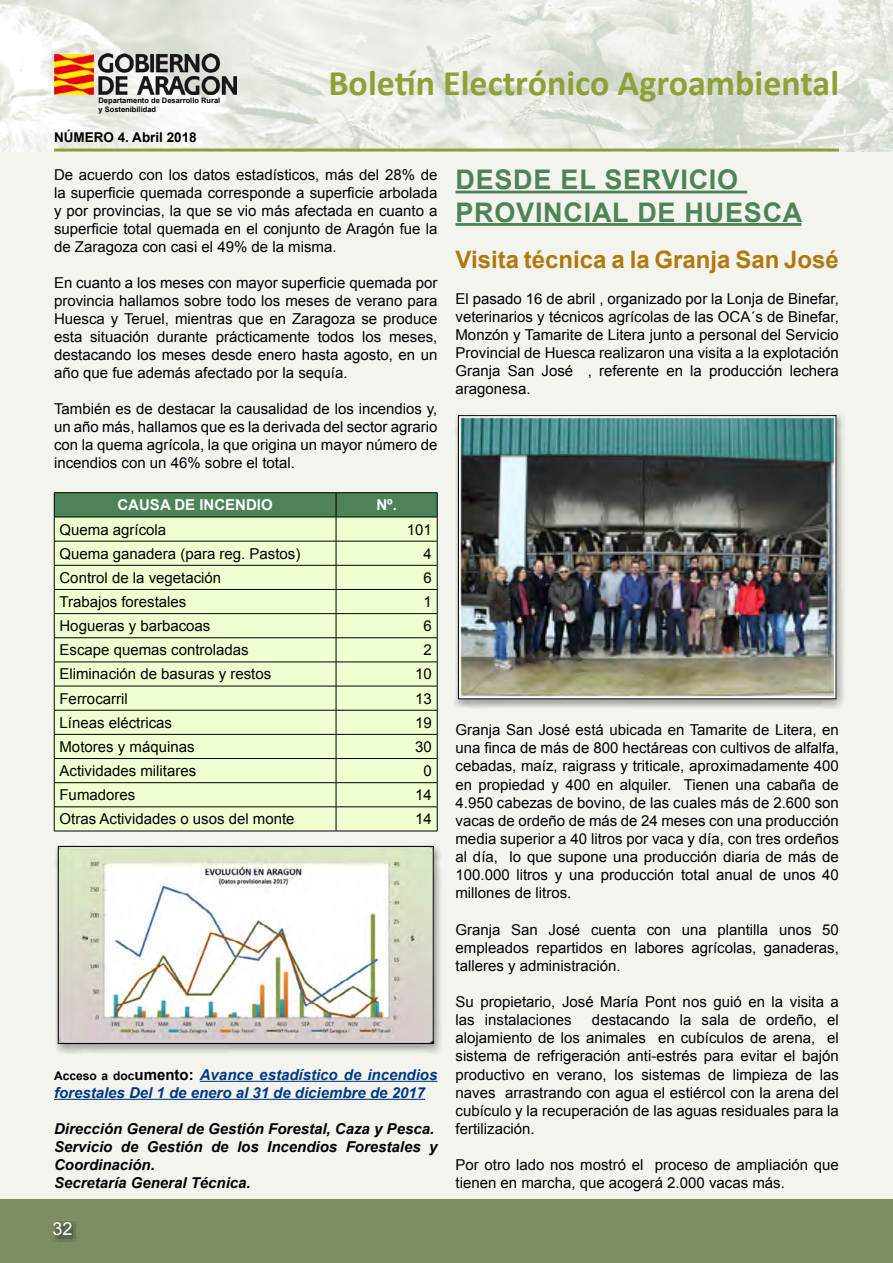
<style>
.page{position:relative;width:893px;height:1263px;background:#fff}
.page>*{position:absolute;margin:0;border:0;box-sizing:border-box;transform-origin:0 0}
.t1{font:700 36px "Calibri";color:#8ea138}
.t2{font:700 27px/32.4px "Arial";letter-spacing:.03em;color:#4d8457}
.t3{font:700 24px "Arial";color:#af7a0b}
.t4{font:18px "Arial";color:#fff}
.t5{font:15px/18px "Arial";color:#000;text-align:justify}
.t6{font:italic 700 15px/18px "Arial";color:#000}
.t7{font:italic 700 15px/18px "Arial";color:#003882}
.t8{font:700 15px "Arial";color:#fff}
.t9{font:700 13.5px "Arial";color:#000}
.t10{font:700 7.5px/9px "Arial";color:#000}
.s1{font-style:normal;font-size:12px;color:#000}
.s2{font-style:normal;color:#000}
</style>
<div class="page">
<div style="left:0;top:0;width:893px;height:1199px;background:#f4f4ef"></div>
<img style="left:0;top:0;width:893px;height:152px">
<img style="left:54px;top:54px;width:182px;height:41px">
<div style="left:0;top:1200px;width:893px;height:63px;background:#7d8e64"></div>
<svg style="left:50px;top:1220px;width:28px;height:22px"></svg>
<hr style="left:54px;top:149px;width:785px;height:3px;background:#8ea138">
<hr style="left:200px;top:1081px;width:237px;height:1px;background:#003882">
<hr style="left:54px;top:1099px;width:371px;height:1px;background:#003882">
<hr style="left:54px;top:492px;width:282px;height:1px;background:#000">
<hr style="left:336px;top:492px;width:101px;height:1px;background:#000">
<svg style="left:54px;top:493px;width:384px;height:338px;background:#cdddb3"></svg>
<hr style="left:54px;top:831px;width:282px;height:1px;background:#000">
<hr style="left:336px;top:831px;width:101px;height:1px;background:#000">
<div style="left:54px;top:843px;width:388px;height:210px;background:#000;opacity:.35"></div>
<img style="left:60px;top:848px;width:371px;height:194px">
<div style="left:58px;top:846px;width:375px;height:198px;border:1px solid #000"></div>
<hr style="left:455px;top:191px;width:292px;height:2px;background:#4d8457">
<hr style="left:455px;top:223px;width:346px;height:3px;background:#4d8457">
<div style="left:454px;top:413px;width:391px;height:296px;background:#000;opacity:.35"></div>
<img style="left:460px;top:417px;width:374px;height:280px">
<div style="left:458px;top:415px;width:378px;height:284px;border:1px solid #000"></div>
<p class="t10" style="left:99px;top:96px;width:123px">Departamento de Desarrollo Rural y Sostenibilidad</p>
<p class="t9" style="left:54px;top:129px;width:144px">NÚMERO 4. Abril 2018</p>
<h1 class="t1" style="left:328px;top:60px;width:512px">Boletín Electrónico Agroambiental</h1>
<p class="t5" style="left:54px;top:166px;width:385px">De acuerdo con los datos estadísticos, más del 28% de la superficie quemada corresponde a superficie arbolada y por provincias, la que se vio más afectada en cuanto a superficie total quemada en el conjunto de Aragón fue la de Zaragoza con casi el 49% de la misma.</p>
<p class="t5" style="left:54px;top:274px;width:385px">En cuanto a los meses con mayor superficie quemada por provincia hallamos sobre todo los meses de verano para Huesca y Teruel, mientras que en Zaragoza se produce esta situación durante prácticamente todos los meses, destacando los meses desde enero hasta agosto, en un año que fue además afectado por la sequía.</p>
<p class="t5" style="left:54px;top:400px;width:385px">También es de destacar la causalidad de los incendios y, un año más, hallamos que es la derivada del sector agrario con la quema agrícola, la que origina un mayor número de incendios con un 46% sobre el total.</p>
<p class="t8" style="left:117px;top:495px;width:157px">CAUSA DE INCENDIO</p>
<p class="t8" style="left:376px;top:495px;width:22px">Nº.</p>
<p class="t5" style="left:59px;top:520px;width:108px">Quema agrícola</p>
<p class="t5" style="left:407px;top:520px;width:27px">101</p>
<p class="t5" style="left:59px;top:545px;width:242px">Quema ganadera (para reg. Pastos)</p>
<p class="t5" style="left:424px;top:545px;width:10px">4</p>
<p class="t5" style="left:59px;top:569px;width:163px">Control de la vegetación</p>
<p class="t5" style="left:424px;top:569px;width:10px">6</p>
<p class="t5" style="left:59px;top:593px;width:128px">Trabajos forestales</p>
<p class="t5" style="left:424px;top:593px;width:10px">1</p>
<p class="t5" style="left:59px;top:617px;width:152px">Hogueras y barbacoas</p>
<p class="t5" style="left:424px;top:617px;width:10px">6</p>
<p class="t5" style="left:59px;top:641px;width:191px">Escape quemas controladas</p>
<p class="t5" style="left:424px;top:641px;width:10px">2</p>
<p class="t5" style="left:59px;top:665px;width:213px">Eliminación de basuras y restos</p>
<p class="t5" style="left:415px;top:665px;width:18px">10</p>
<p class="t5" style="left:59px;top:689px;width:70px">Ferrocarril</p>
<p class="t5" style="left:415px;top:689px;width:18px">13</p>
<p class="t5" style="left:59px;top:714px;width:114px">Líneas eléctricas</p>
<p class="t5" style="left:415px;top:714px;width:18px">19</p>
<p class="t5" style="left:59px;top:738px;width:137px">Motores y máquinas</p>
<p class="t5" style="left:415px;top:738px;width:18px">30</p>
<p class="t5" style="left:59px;top:762px;width:138px">Actividades militares</p>
<p class="t5" style="left:424px;top:762px;width:10px">0</p>
<p class="t5" style="left:59px;top:786px;width:77px">Fumadores</p>
<p class="t5" style="left:415px;top:786px;width:18px">14</p>
<p class="t5" style="left:59px;top:810px;width:237px">Otras Actividades o usos del monte</p>
<p class="t5" style="left:415px;top:810px;width:18px">14</p>
<p class="t7" style="left:54px;top:1066px;width:385px"><span class="s1">Acceso a doc</span><span class="s2">umento:</span> Avance estadístico de incendios forestales Del 1 de enero al 31 de diciembre de 2017</p>
<p class="t6" style="left:54px;top:1120px;width:385px">Dirección General de Gestión Forestal, Caza y Pesca.<br>Servicio de Gestión de los Incendios Forestales y Coordinación.<br>Secretaría General Técnica.</p>
<p class="t4" style="left:53px;top:1217px;width:22px">32</p>
<h2 class="t2" style="left:455px;top:164px;width:348px">DESDE EL SERVICIO<br>PROVINCIAL DE HUESCA</h2>
<h3 class="t3" style="left:455px;top:244px;width:385px">Visita técnica a la Granja San José</h3>
<p class="t5" style="left:455px;top:290px;width:385px">El pasado 16 de abril , organizado por la Lonja de Binefar, veterinarios y técnicos agrícolas de las OCA´s de Binefar, Monzón y Tamarite de Litera junto a personal del Servicio Provincial de Huesca realizaron una visita a la explotación Granja San José , referente en la producción lechera aragonesa.</p>
<p class="t5" style="left:455px;top:721px;width:385px">Granja San José está ubicada en Tamarite de Litera, en una finca de más de 800 hectáreas con cultivos de alfalfa, cebadas, maíz, raigrass y triticale, aproximadamente 400 en propiedad y 400 en alquiler. Tienen una cabaña de 4.950 cabezas de bovino, de las cuales más de 2.600 son vacas de ordeño de más de 24 meses con una producción media superior a 40 litros por vaca y día, con tres ordeños al día, lo que supone una producción diaria de más de 100.000 litros y una producción total anual de unos 40 millones de litros.</p>
<p class="t5" style="left:455px;top:920px;width:385px">Granja San José cuenta con una plantilla unos 50 empleados repartidos en labores agrícolas, ganaderas, talleres y administración.</p>
<p class="t5" style="left:455px;top:993px;width:385px">Su propietario, José María Pont nos guió en la visita a las instalaciones</p>
<p class="t5" style="left:455px;top:1011px;width:385px;text-indent:136px">destacando la sala de ordeño, el alojamiento de los animales en cubículos de arena, el sistema de refrigeración anti-estrés para evitar el bajón productivo en verano, los sistemas de limpieza de las naves arrastrando con agua el estiércol con la arena del cubículo y la recuperación de las aguas residuales para la fertilización.</p>
<p class="t5" style="left:455px;top:1156px;width:385px">Por otro lado nos mostró el proceso de ampliación que tienen en marcha, que acogerá 2.000 vacas más.</p>
</div>
